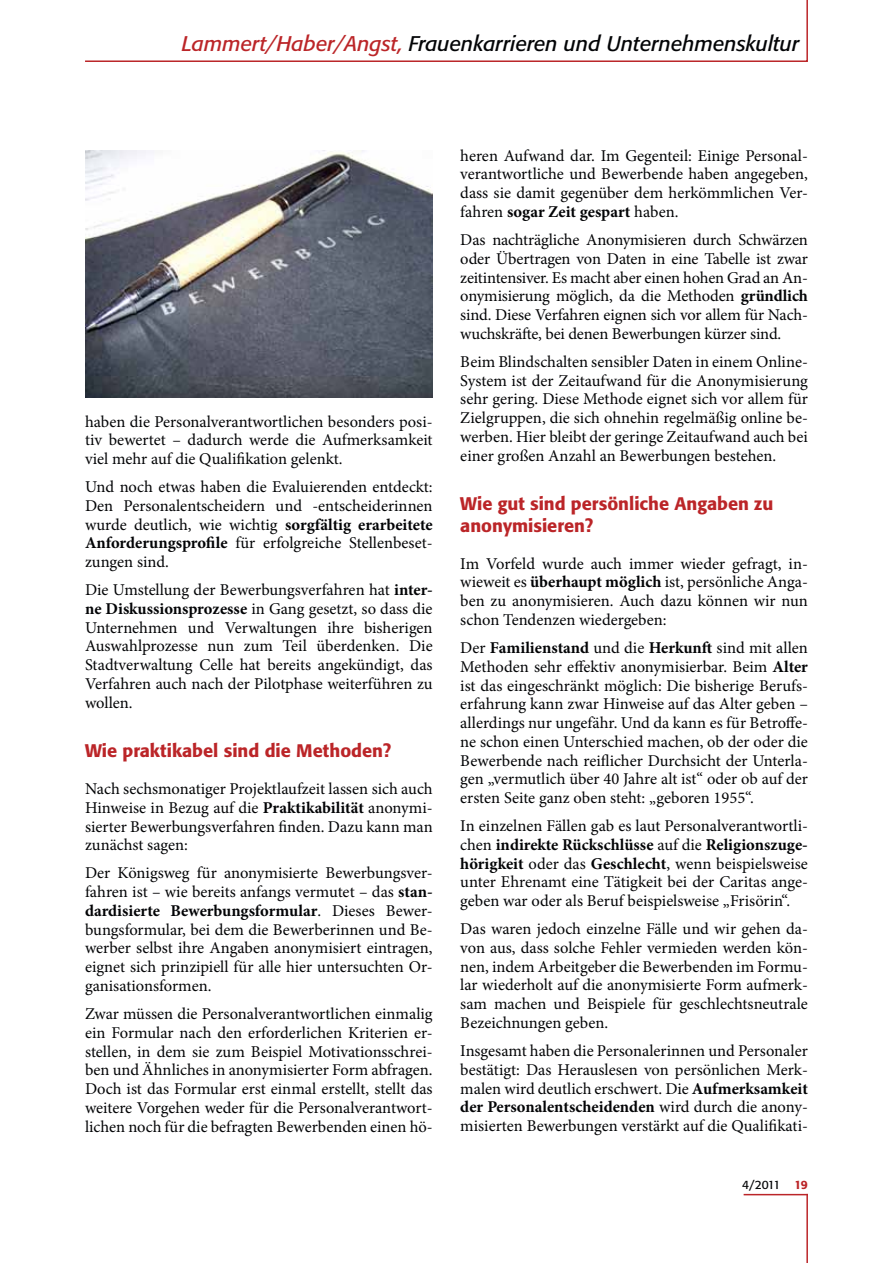
<style>
.page{position:relative;width:893px;height:1263px;background:#fff}
.page>*{position:absolute;margin:0;border:0;box-sizing:border-box;transform-origin:0 0}
.t1{font:italic 21px "Formata BQ";color:#030406}
.t2{font:500 18px/21.6px "Formata BQ";color:#bb2528}
.t3{font:16.5px/18.8px "Minion Pro";color:#030406;text-align:justify}
.t4{font:12px "Formata BQ";color:#030406}
.s1{color:#bb2528}
.s2{font-weight:700}
.s3{font-weight:500;color:#bb2528}
</style>
<div class="page">
<svg style="left:85px;top:0;width:723px;height:62px"></svg>
<hr style="left:744px;top:1194px;width:64px;height:1px;background:#bb2528">
<hr style="left:806px;top:1194px;width:2px;height:69px;background:#bb2528">
<img style="left:85px;top:151px;width:348px;height:247px">
<p class="t1" style="left:182px;top:31px;width:619px"><span class="s1">Lammert/Haber/Angst,</span> Frauenkarrieren und Unternehmenskultur</p>
<p class="t3" style="left:85px;top:412px;width:349px">haben die Personalverantwortlichen besonders posi&shy;tiv bewertet – dadurch werde die Aufmerksamkeit viel mehr auf die Qualifikation gelenkt.</p>
<p class="t3" style="left:85px;top:478px;width:349px">Und noch etwas haben die Evaluierenden entdeckt:<br>Den Personalentscheidern und -entscheiderinnen wurde deutlich, wie wichtig <span class="s2">sorgfältig erarbeitete Anforderungsprofile</span> für erfolgreiche Stellenbeset&shy;zungen sind.</p>
<p class="t3" style="left:85px;top:581px;width:349px">Die Umstellung der Bewerbungsverfahren hat <span class="s2">inter&shy;ne Diskussionsprozesse</span> in Gang gesetzt, so dass die Unternehmen und Verwaltungen ihre bisherigen Auswahlprozesse nun zum Teil überdenken. Die Stadtverwaltung Celle hat bereits angekündigt, das Verfahren auch nach der Pilotphase weiterführen zu wollen.</p>
<p class="t2" style="left:85px;top:740px;width:308px">Wie praktikabel sind die Methoden?</p>
<p class="t3" style="left:85px;top:779px;width:349px">Nach sechsmonatiger Projektlaufzeit lassen sich auch Hinweise in Bezug auf die <span class="s2">Praktikabilität</span> anonymi&shy;sierter Bewerbungsverfahren finden. Dazu kann man zunächst sagen:</p>
<p class="t3" style="left:85px;top:864px;width:349px">Der Königsweg für anonymisierte Bewerbungsver&shy;fahren ist – wie bereits anfangs vermutet – das <span class="s2">stan&shy;dardisierte Bewerbungsformular</span>. Dieses Bewer&shy;bungsformular, bei dem die Bewerberinnen und Be&shy;werber selbst ihre Angaben anonymisiert eintragen, eignet sich prinzipiell für alle hier untersuchten Or&shy;ganisationsformen.</p>
<p class="t3" style="left:85px;top:1004px;width:349px">Zwar müssen die Personalverantwortlichen einmalig ein Formular nach den erforderlichen Kriterien er&shy;stellen, in dem sie zum Beispiel Motivationsschrei&shy;ben und Ähnliches in anonymisierter Form abfragen.<br>Doch ist das Formular erst einmal erstellt, stellt das weitere Vorgehen weder für die Personalverantwort&shy;lichen noch für die befragten Bewerbenden einen hö-</p>
<p class="t3" style="left:460px;top:146px;width:349px">heren Aufwand dar. Im Gegenteil: Einige Personal&shy;verantwortliche und Bewerbende haben angegeben, dass sie damit gegenüber dem herkömmlichen Ver&shy;fahren <span class="s2">sogar Zeit gespart</span> haben.</p>
<p class="t3" style="left:460px;top:230px;width:349px">Das nachträgliche Anonymisieren durch Schwärzen oder Übertragen von Daten in eine Tabelle ist zwar zeitintensiver. Es macht aber einen hohen Grad an An&shy;onymisierung möglich, da die Methoden <span class="s2">gründlich </span>sind. Diese Verfahren eignen sich vor allem für Nach&shy;wuchskräfte, bei denen Bewerbungen kürzer sind.</p>
<p class="t3" style="left:460px;top:352px;width:349px">Beim Blindschalten sensibler Daten in einem Online-System ist der Zeitaufwand für die Anonymisierung sehr gering. Diese Methode eignet sich vor allem für Zielgruppen, die sich ohnehin regelmäßig online be&shy;werben. Hier bleibt der geringe Zeitaufwand auch bei einer großen Anzahl an Bewerbungen bestehen.</p>
<p class="t2" style="left:460px;top:493px;width:315px">Wie gut sind persönliche Angaben zu anonymisieren?</p>
<p class="t3" style="left:460px;top:554px;width:349px">Im Vorfeld wurde auch immer wieder gefragt, in&shy;wieweit es <span class="s2">überhaupt möglich</span> ist, persönliche Anga&shy;ben zu anonymisieren. Auch dazu können wir nun schon Tendenzen wiedergeben:</p>
<p class="t3" style="left:460px;top:638px;width:349px">Der <span class="s2">Familienstand</span> und die <span class="s2">Herkunft</span> sind mit allen Methoden sehr effektiv anonymisierbar. Beim <span class="s2">Alter </span>ist das eingeschränkt möglich: Die bisherige Berufs&shy;erfahrung kann zwar Hinweise auf das Alter geben – allerdings nur ungefähr. Und da kann es für Betroffe&shy;ne schon einen Unterschied machen, ob der oder die Bewerbende nach reiflicher Durchsicht der Unterla&shy;gen „vermutlich über 40 Jahre alt ist“ oder ob auf der ersten Seite ganz oben steht: „geboren 1955“.</p>
<p class="t3" style="left:460px;top:816px;width:349px">In einzelnen Fällen gab es laut Personalverantwortli&shy;chen <span class="s2">indirekte Rückschlüsse</span> auf die <span class="s2">Religionszuge&shy;hörigkeit</span> oder das <span class="s2">Geschlecht</span>, wenn beispielsweise unter Ehrenamt eine Tätigkeit bei der Caritas ange&shy;geben war oder als Beruf beispielsweise „Frisörin“.</p>
<p class="t3" style="left:460px;top:920px;width:349px">Das waren jedoch einzelne Fälle und wir gehen da&shy;von aus, dass solche Fehler vermieden werden kön&shy;nen, indem Arbeitgeber die Bewerbenden im Formu&shy;lar wiederholt auf die anonymisierte Form aufmerk&shy;sam machen und Beispiele für geschlechtsneutrale Bezeichnungen geben.</p>
<p class="t3" style="left:460px;top:1041px;width:349px">Insgesamt haben die Personalerinnen und Personaler bestätigt: Das Herauslesen von persönlichen Merk&shy;malen wird deutlich erschwert. Die <span class="s2">Aufmerksamkeit der Personalentscheidenden</span> wird durch die anony&shy;misierten Bewerbungen verstärkt auf die Qualifikati-</p>
<p class="t4" style="left:742px;top:1177px;width:67px">4/2011 <span class="s3">19</span></p>
</div>
